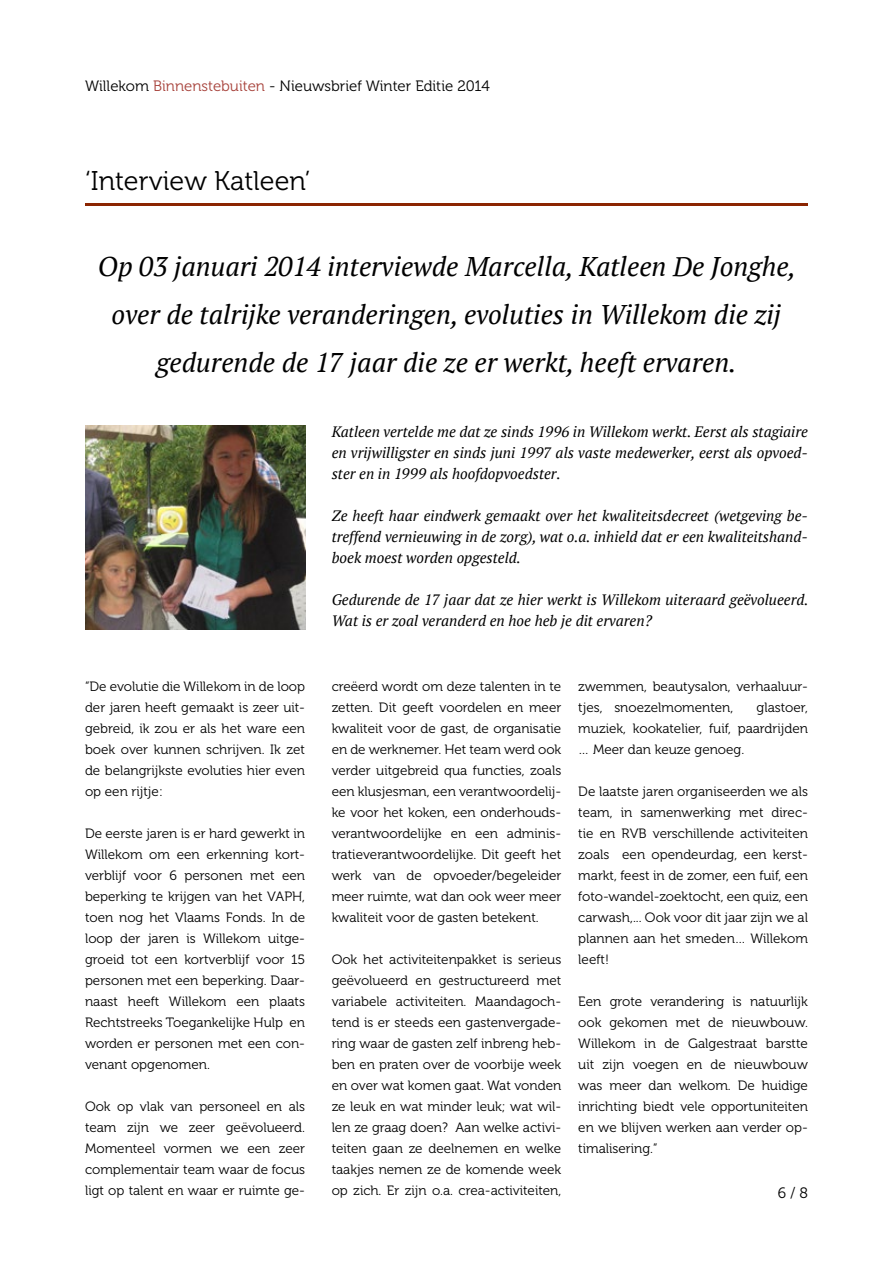
<style>
.page{position:relative;width:893px;height:1263px;background:#fff}
.page>*{position:absolute;margin:0;border:0;box-sizing:border-box;transform-origin:0 0}
.t1{font:italic 27px/48px "PT Serif";color:#000;text-align:center}
.t2{font:27px "Museo 300";color:#000}
.t3{font:italic 15px/21px "PT Serif";color:#000;text-align:justify}
.t4{font:15px "Museo 300";color:#000}
.t5{font:13.5px/21px "Museo 300";color:#000;text-align:justify}
.s1{color:#a7423b}
</style>
<div class="page">
<hr style="left:85px;top:203px;width:723px;height:2px;background:#8b2501">
<img style="left:85px;top:425px;width:220px;height:204px">
<p class="t4" style="left:85px;top:77px;width:406px">Willekom <span class="s1">Binnenstebuiten</span> - Nieuwsbrief Winter Editie 2014</p>
<h1 class="t2" style="left:85px;top:166px;width:227px">‘Interview Katleen’</h1>
<h1 class="t1" style="left:98px;top:242px;width:700px">Op 03 januari 2014 interviewde Marcella, Katleen De Jonghe, over de talrijke veranderingen, evoluties in Willekom die zij gedurende de 17 jaar die ze er werkt, heeft ervaren.</h1>
<p class="t5" style="left:85px;top:676px;width:222px">“De evolutie die Willekom in de loop der jaren heeft gemaakt is zeer uit&shy;gebreid, ik zou er als het ware een boek over kunnen schrijven. Ik zet de belangrijkste evoluties hier even op een rijtje:</p>
<p class="t5" style="left:85px;top:823px;width:222px">De eerste jaren is er hard gewerkt in Willekom om een erkenning kort&shy;verblijf voor 6 personen met een beperking te krijgen van het VAPH, toen nog het Vlaams Fonds. In de loop der jaren is Willekom uitge&shy;groeid tot een kortverblijf voor 15 personen met een beperking. Daar&shy;naast heeft Willekom een plaats Rechtstreeks Toegankelijke Hulp en worden er personen met een con&shy;venant opgenomen.</p>
<p class="t5" style="left:85px;top:1096px;width:222px">Ook op vlak van personeel en als team zijn we zeer geëvolueerd.<br>Momenteel vormen we een zeer complementair team waar de focus ligt op talent en waar er ruimte ge-</p>
<p class="t3" style="left:332px;top:421px;width:478px">Katleen vertelde me dat ze sinds 1996 in Willekom werkt. Eerst als stagiaire en vrijwilligster en sinds juni 1997 als vaste medewerker, eerst als opvoed&shy;ster en in 1999 als hoofdopvoedster.</p>
<p class="t3" style="left:332px;top:505px;width:478px">Ze heeft haar eindwerk gemaakt over het kwaliteitsdecreet (wetgeving be&shy;treffend vernieuwing in de zorg), wat o.a. inhield dat er een kwaliteitshand&shy;boek moest worden opgesteld.</p>
<p class="t3" style="left:332px;top:589px;width:478px">Gedurende de 17 jaar dat ze hier werkt is Willekom uiteraard geëvolueerd.<br>Wat is er zoal veranderd en hoe heb je dit ervaren?</p>
<p class="t5" style="left:332px;top:676px;width:231px">creëerd wordt om deze talenten in te zetten. Dit geeft voordelen en meer kwaliteit voor de gast, de organisatie en de werknemer. Het team werd ook verder uitgebreid qua functies, zoals een klusjesman, een verantwoordelij&shy;ke voor het koken, een onderhouds&shy;verantwoordelijke en een adminis&shy;tratieverantwoordelijke. Dit geeft het werk van de opvoeder/begeleider meer ruimte, wat dan ook weer meer kwaliteit voor de gasten betekent.</p>
<p class="t5" style="left:332px;top:949px;width:231px">Ook het activiteitenpakket is serieus geëvolueerd en gestructureerd met variabele activiteiten. Maandagoch&shy;tend is er steeds een gastenvergade&shy;ring waar de gasten zelf inbreng heb&shy;ben en praten over de voorbije week en over wat komen gaat. Wat vonden ze leuk en wat minder leuk; wat wil&shy;len ze graag doen? Aan welke activi&shy;teiten gaan ze deelnemen en welke taakjes nemen ze de komende week op zich. Er zijn o.a. crea-activiteiten,</p>
<p class="t5" style="left:578px;top:676px;width:231px">zwemmen, beautysalon, verhaaluur&shy;tjes, snoezelmomenten,</p>
<p class="t5" style="left:578px;top:697px;width:231px;text-indent:178px">glastoer, muziek, kookatelier, fuif, paardrijden … Meer dan keuze genoeg.</p>
<p class="t5" style="left:578px;top:781px;width:231px">De laatste jaren organiseerden we als team, in samenwerking met direc&shy;tie en RVB verschillende activiteiten zoals een opendeurdag, een kerst&shy;markt, feest in de zomer, een fuif, een foto-wandel-zoektocht, een quiz, een carwash,... Ook voor dit jaar zijn we al plannen aan het smeden… Willekom leeft!</p>
<p class="t5" style="left:578px;top:991px;width:231px">Een grote verandering is natuurlijk ook gekomen met de nieuwbouw.<br>Willekom in de Galgestraat barstte uit zijn voegen en de nieuwbouw was meer dan welkom. De huidige inrichting biedt vele opportuniteiten en we blijven werken aan verder op&shy;timalisering.”</p>
<p class="t4" style="left:778px;top:1185px;width:31px">6 / 8</p>
</div>
